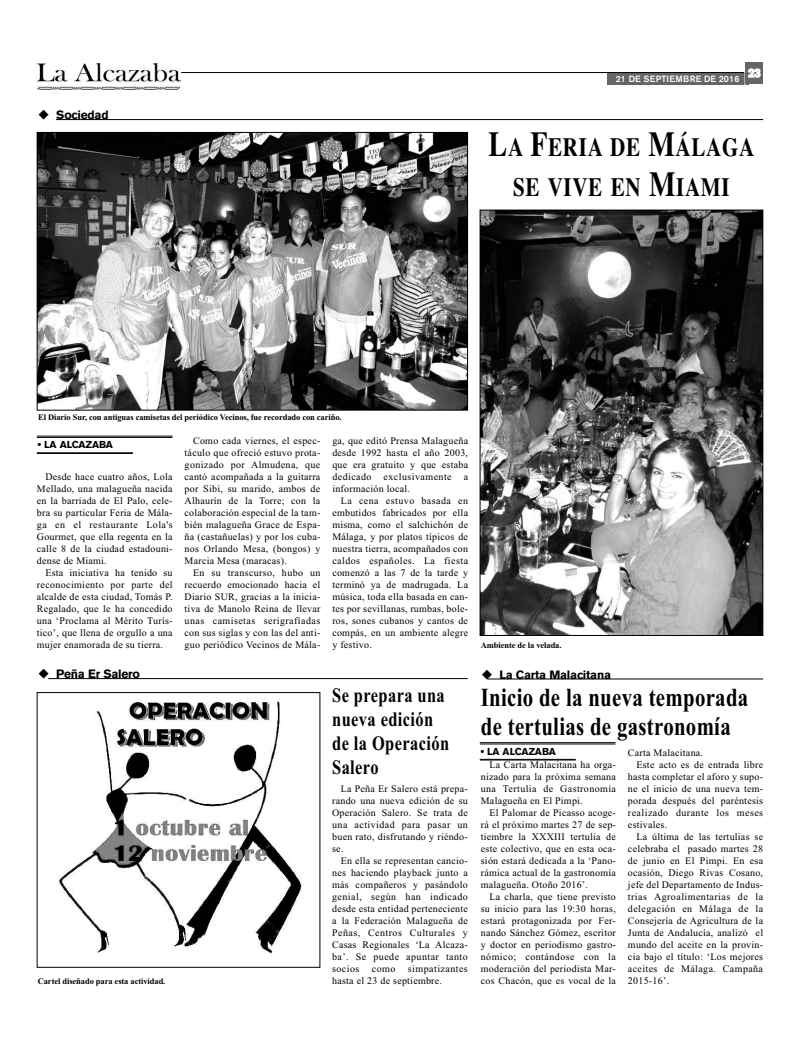
<style>
.page{position:relative;width:800px;height:1049px;background:#fff}
.page>*{position:absolute;margin:0;border:0;box-sizing:border-box;transform-origin:0 0}
.t1{font:700 26.2px/40px "Times";letter-spacing:.035em;color:#000;text-align:center;scale:.8 1}
.t2{font:700 26px/29px "Times New Roman";letter-spacing:.015em;color:#000;scale:.8 1}
.t3{font:700 20.5px/24px "Times New Roman";letter-spacing:.025em;color:#000;scale:.8 1}
.t4{font:700 12px "Akzidenz Grotesk BE";letter-spacing:-.015em;color:#000}
.t5{font:10px/12px "Times New Roman";letter-spacing:.025em;color:#000;text-align:justify}
.t6{font:10px "Times New Roman";letter-spacing:.045em;color:#000}
.t7{font:700 10px "Akzidenz Grotesk BE";color:#000}
.t8{font:500 9px "Akzidenz Grotesk BE";letter-spacing:.02em;color:#fff}
.t9{font:700 8.5px "Times New Roman";letter-spacing:-.01em;color:#000}
.s1{font-size:35px}
</style>
<div class="page">
<hr style="left:56px;top:119px;width:707px;height:1px;background:#000">
<img style="left:39px;top:134px;width:426px;height:274px">
<div style="left:37px;top:132px;width:430px;height:278px;border:1px solid #000"></div>
<hr style="left:48px;top:678px;width:419px;height:1px;background:#000">
<hr style="left:37px;top:436px;width:135px;height:1px;background:#000">
<hr style="left:37px;top:437px;width:135px;height:1px;background:#000">
<hr style="left:37px;top:452px;width:96px;height:1px;background:#000">
<hr style="left:37px;top:453px;width:96px;height:1px;background:#000">
<hr style="left:479px;top:742px;width:136px;height:1px;background:#000">
<hr style="left:479px;top:744px;width:136px;height:1px;background:#000">
<hr style="left:479px;top:759px;width:96px;height:1px;background:#000">
<hr style="left:479px;top:760px;width:96px;height:1px;background:#000">
<div style="left:607px;top:73px;width:141px;height:11px;background:#666"></div>
<hr style="left:181px;top:72px;width:563px;height:1px;background:#000">
<svg style="left:744px;top:72px;width:1px;height:13px"></svg>
<div style="left:745px;top:63px;width:18px;height:21px;background:#666"></div>
<div style="left:37px;top:60px;width:144px;height:31px;background:linear-gradient(to right,#fff,#fff)"></div>
<img style="left:37px;top:64px;width:143px;height:25px">
<img style="left:481px;top:212px;width:280px;height:422px">
<div style="left:479px;top:210px;width:284px;height:426px;border:1px solid #000"></div>
<hr style="left:487px;top:679px;width:276px;height:1px;background:#000">
<img style="left:58px;top:701px;width:244px;height:253px">
<p class="t4" style="left:38px;top:110px;width:72px">◆ Sociedad</p>
<p class="t8" style="left:615px;top:76px;width:146px">21 DE SEPTIEMBRE DE 2016 <sup>23</sup></p>
<h1 class="t1" style="left:488px;top:127px;width:333px"><span class="s1">L</span>A <span class="s1">F</span>ERIA DE <span class="s1">M</span>ÁLAGA<br>SE VIVE EN <span class="s1">M</span>IAMI</h1>
<p class="t9" style="left:38px;top:412px;width:305px">El Diario Sur, con antiguas camisetas del periódico Vecinos, fue recordado con cariño.</p>
<p class="t7" style="left:38px;top:441px;width:77px">• LA ALCAZABA</p>
<p class="t5" style="left:37px;top:471px;width:137px;text-indent:8px">Desde hace cuatro años, Lola Mellado, una malagueña nacida en la barriada de El Palo, cele&shy;bra su particular Feria de Mála&shy;ga en el restaurante Lola's Gourmet, que ella regenta en la calle 8 de la ciudad estadouni&shy;dense de Miami.</p>
<p class="t5" style="left:37px;top:567px;width:137px;text-indent:8px">Esta iniciativa ha tenido su reconocimiento por parte del alcalde de esta ciudad, Tomás P.<br>Regalado, que le ha concedido una ‘Proclama al Mérito Turís&shy;tico’, que llena de orgullo a una mujer enamorada de su tierra.</p>
<p class="t4" style="left:38px;top:669px;width:104px">◆ Peña Er Salero</p>
<p class="t9" style="left:38px;top:976px;width:129px">Cartel diseñado para esta actividad.</p>
<p class="t5" style="left:184px;top:435px;width:137px;text-indent:8px">Como cada viernes, el espec&shy;táculo que ofreció estuvo prota&shy;gonizado por Almudena, que cantó acompañada a la guitarra por Sibi, su marido, ambos de Alhaurín de la Torre; con la colaboración especial de la tam&shy;bién malagueña Grace de Espa&shy;ña (castañuelas) y por los cuba&shy;nos Orlando Mesa, (bongos) y Marcia Mesa (maracas).</p>
<p class="t5" style="left:184px;top:567px;width:137px;text-indent:8px">En su transcurso, hubo un recuerdo emocionado hacia el Diario SUR, gracias a la inicia&shy;tiva de Manolo Reina de llevar unas camisetas serigrafíadas con sus siglas y con las del anti&shy;guo periódico Vecinos de Mála-</p>
<p class="t5" style="left:332px;top:435px;width:137px">ga, que editó Prensa Malagueña desde 1992 hasta el año 2003, que era gratuito y que estaba dedicado exclusivamente a información local.</p>
<p class="t5" style="left:332px;top:495px;width:137px;text-indent:8px">La cena estuvo basada en embutidos fabricados por ella misma, como el salchichón de Málaga, y por platos típicos de nuestra tierra, acompañados con caldos españoles. La fiesta comenzó a las 7 de la tarde y terminó ya de madrugada. La música, toda ella basada en can&shy;tes por sevillanas, rumbas, bole&shy;ros, sones cubanos y cantos de compás, en un ambiente alegre y festivo.</p>
<h3 class="t3" style="left:332px;top:683px;width:148px">Se prepara una nueva edición de la Operación<br>Salero</h3>
<p class="t5" style="left:332px;top:783px;width:137px;text-indent:8px">La Peña Er Salero está prepa&shy;rando una nueva edición de su Operación Salero. Se trata de una actividad para pasar un buen rato, disfrutando y riéndo&shy;se.</p>
<p class="t5" style="left:332px;top:855px;width:137px;text-indent:8px">En ella se representan cancio&shy;nes haciendo playback junto a más compañeros y pasándolo genial, según han indicado desde esta entidad perteneciente a la Federación Malagueña de Peñas, Centros Culturales y Casas Regionales ‘La Alcaza&shy;ba’. Se puede apuntar tanto socios como simpatizantes hasta el 23 de septiembre.</p>
<p class="t9" style="left:480px;top:640px;width:82px">Ambiente de la velada.</p>
<p class="t4" style="left:481px;top:670px;width:131px">◆ La Carta Malacitana</p>
<h2 class="t2" style="left:480px;top:682px;width:336px">Inicio de la nueva temporada de tertulias de gastronomía</h2>
<p class="t7" style="left:480px;top:747px;width:77px">• LA ALCAZABA</p>
<p class="t5" style="left:480px;top:759px;width:137px;text-indent:8px">La Carta Malacitana ha orga&shy;nizado para la próxima semana una Tertulia de Gastronomía Malagueña en El Pimpi.</p>
<p class="t5" style="left:480px;top:807px;width:137px;text-indent:8px">El Palomar de Picasso acoge&shy;rá el próximo martes 27 de sep&shy;tiembre la XXXIII tertulia de este colectivo, que en esta oca&shy;sión estará dedicada a la ‘Pano&shy;rámica actual de la gastronomía malagueña. Otoño 2016’.</p>
<p class="t5" style="left:480px;top:891px;width:137px;text-indent:8px">La charla, que tiene previsto su inicio para las 19:30 horas, estará protagonizada por Fer&shy;nando Sánchez Gómez, escritor y doctor en periodismo gastro&shy;nómico; contándose con la moderación del periodista Mar&shy;cos Chacón, que es vocal de la</p>
<p class="t5" style="left:627px;top:747px;width:77px">Carta Malacitana.</p>
<p class="t5" style="left:636px;top:759px;width:128px">Este acto es de entrada libre</p>
<p class="t5" style="left:627px;top:771px;width:137px">hasta completar el aforo y supo-</p>
<p class="t5" style="left:627px;top:783px;width:137px">ne el inicio de una nueva tem-</p>
<p class="t5" style="left:627px;top:795px;width:137px">porada después del paréntesis</p>
<p class="t6" style="left:627px;top:807px;width:137px">realizado durante los meses</p>
<p class="t5" style="left:627px;top:819px;width:41px">estivales.</p>
<p class="t5" style="left:636px;top:831px;width:128px">La última de las tertulias se</p>
<p class="t5" style="left:627px;top:843px;width:137px">celebraba el pasado martes 28</p>
<p class="t5" style="left:627px;top:855px;width:137px">de junio en El Pimpi. En esa</p>
<p class="t5" style="left:627px;top:867px;width:137px">ocasión, Diego Rivas Cosano,</p>
<p class="t5" style="left:627px;top:879px;width:137px">jefe del Departamento de Indus-</p>
<p class="t6" style="left:627px;top:891px;width:137px">trias Agroalimentarias de la</p>
<p class="t6" style="left:627px;top:903px;width:137px">delegación en Málaga de la</p>
<p class="t5" style="left:627px;top:915px;width:137px">Consejería de Agricultura de la</p>
<p class="t5" style="left:627px;top:927px;width:137px">Junta de Andalucía, analizó el</p>
<p class="t5" style="left:627px;top:939px;width:137px">mundo del aceite en la provin-</p>
<p class="t5" style="left:627px;top:951px;width:137px">cia bajo el título: ‘Los mejores</p>
<p class="t5" style="left:627px;top:963px;width:136px">aceites de Málaga. Campaña</p>
<p class="t5" style="left:627px;top:975px;width:43px">2015-16’.</p>
</div>
